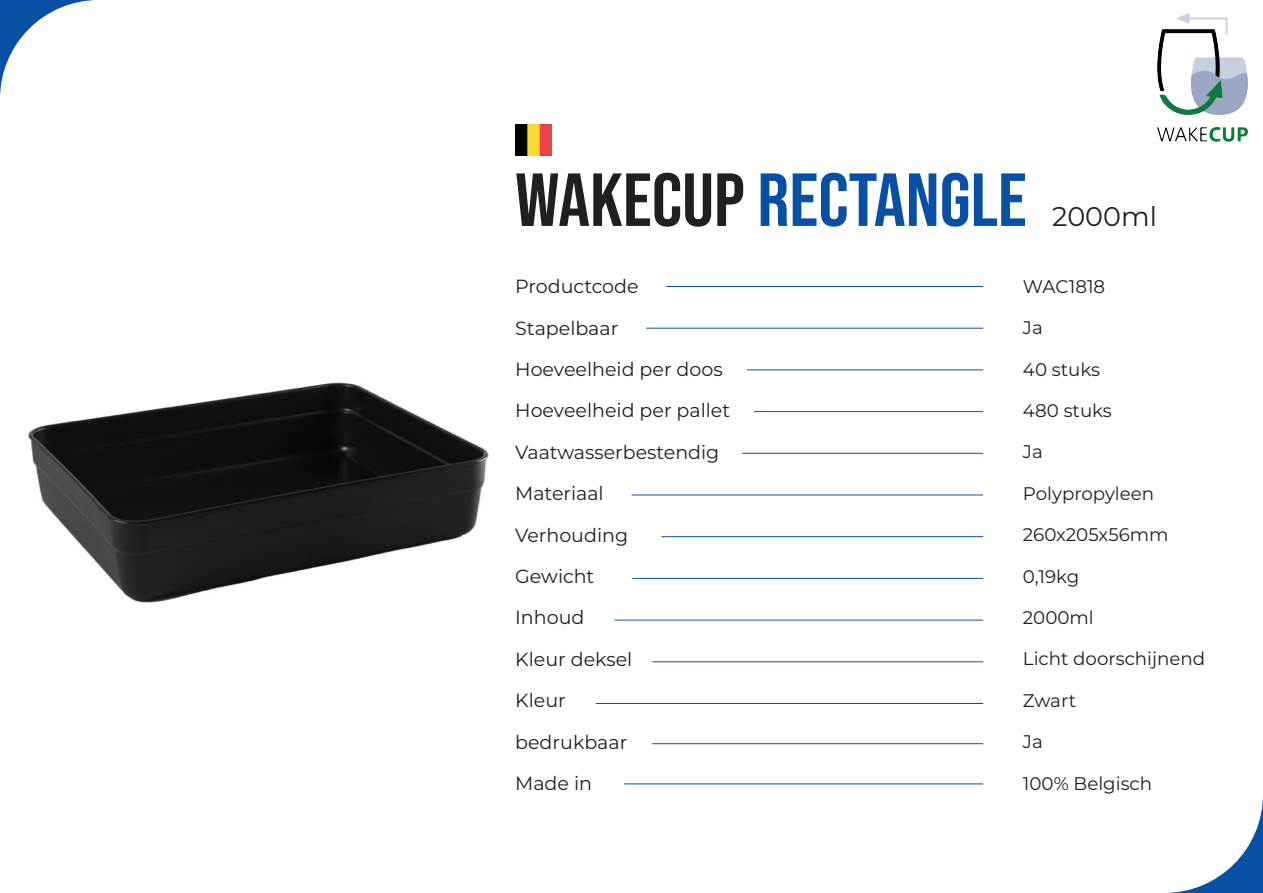
<style>
.page{position:relative;width:1263px;height:893px;background:#fff}
.page>*{position:absolute;margin:0;border:0;box-sizing:border-box;transform-origin:0 0}
.t1{font:75px "Bebas Neue";color:#0850a3;scale:1.06 1}
.t2{font:100 27px "Montserrat";color:#231f20}
.t3{font:100 19.05px/41.4px "Montserrat";color:#231f20}
.t4{font:100 18.3px "Montserrat";color:#231f20}
.s1{color:#231f20}
</style>
<div class="page">
<hr style="left:646px;top:328px;width:337px;height:1px;background:#0850a3">
<hr style="left:666px;top:286px;width:317px;height:1px;background:#0850a3">
<hr style="left:747px;top:369px;width:236px;height:1px;background:#0850a3">
<hr style="left:754px;top:411px;width:229px;height:1px;background:#0850a3">
<hr style="left:742px;top:453px;width:241px;height:1px;background:#0850a3">
<hr style="left:631px;top:495px;width:352px;height:1px;background:#0850a3">
<hr style="left:661px;top:536px;width:322px;height:1px;background:#0850a3">
<hr style="left:632px;top:578px;width:351px;height:1px;background:#0850a3">
<hr style="left:615px;top:620px;width:368px;height:1px;background:#0850a3">
<hr style="left:652px;top:661px;width:331px;height:1px;background:#0850a3">
<hr style="left:652px;top:743px;width:331px;height:1px;background:#0850a3">
<hr style="left:596px;top:703px;width:387px;height:1px;background:#0850a3">
<hr style="left:624px;top:783px;width:359px;height:1px;background:#0850a3">
<img style="left:1157px;top:14px;width:90px;height:128px">
<svg style="left:0;top:0;width:96px;height:96px"></svg>
<svg style="left:1167px;top:797px;width:96px;height:96px"></svg>
<img style="left:28px;top:382px;width:461px;height:221px">
<img style="left:515px;top:124px;width:36px;height:31px">
<h1 class="t1" style="left:515px;top:158px;width:484px"><span class="s1">WAKECUP</span> RECTANGLE</h1>
<h2 class="t2" style="left:1052px;top:198px;width:106px">2000ml</h2>
<p class="t3" style="left:515px;top:265px;width:216px">Productcode<br>Stapelbaar<br>Hoeveelheid per doos<br>Hoeveelheid per pallet<br>Vaatwasserbestendig<br>Materiaal<br>Verhouding<br>Gewicht<br>Inhoud<br>Kleur deksel<br>Kleur<br>bedrukbaar<br>Made in</p>
<p class="t4" style="left:1023px;top:274px;width:84px">WAC1818</p>
<p class="t4" style="left:1023px;top:315px;width:21px">Ja</p>
<p class="t4" style="left:1023px;top:357px;width:79px">40 stuks</p>
<p class="t4" style="left:1023px;top:398px;width:90px">480 stuks</p>
<p class="t4" style="left:1023px;top:440px;width:21px">Ja</p>
<p class="t4" style="left:1023px;top:481px;width:133px">Polypropyleen</p>
<p class="t4" style="left:1023px;top:522px;width:147px">260x205x56mm</p>
<p class="t4" style="left:1023px;top:564px;width:58px">0,19kg</p>
<p class="t4" style="left:1023px;top:605px;width:72px">2000ml</p>
<p class="t4" style="left:1023px;top:647px;width:184px">Licht doorschijnend</p>
<p class="t4" style="left:1023px;top:688px;width:55px">Zwart</p>
<p class="t4" style="left:1023px;top:729px;width:21px">Ja</p>
<p class="t4" style="left:1023px;top:771px;width:131px">100% Belgisch</p>
</div>
